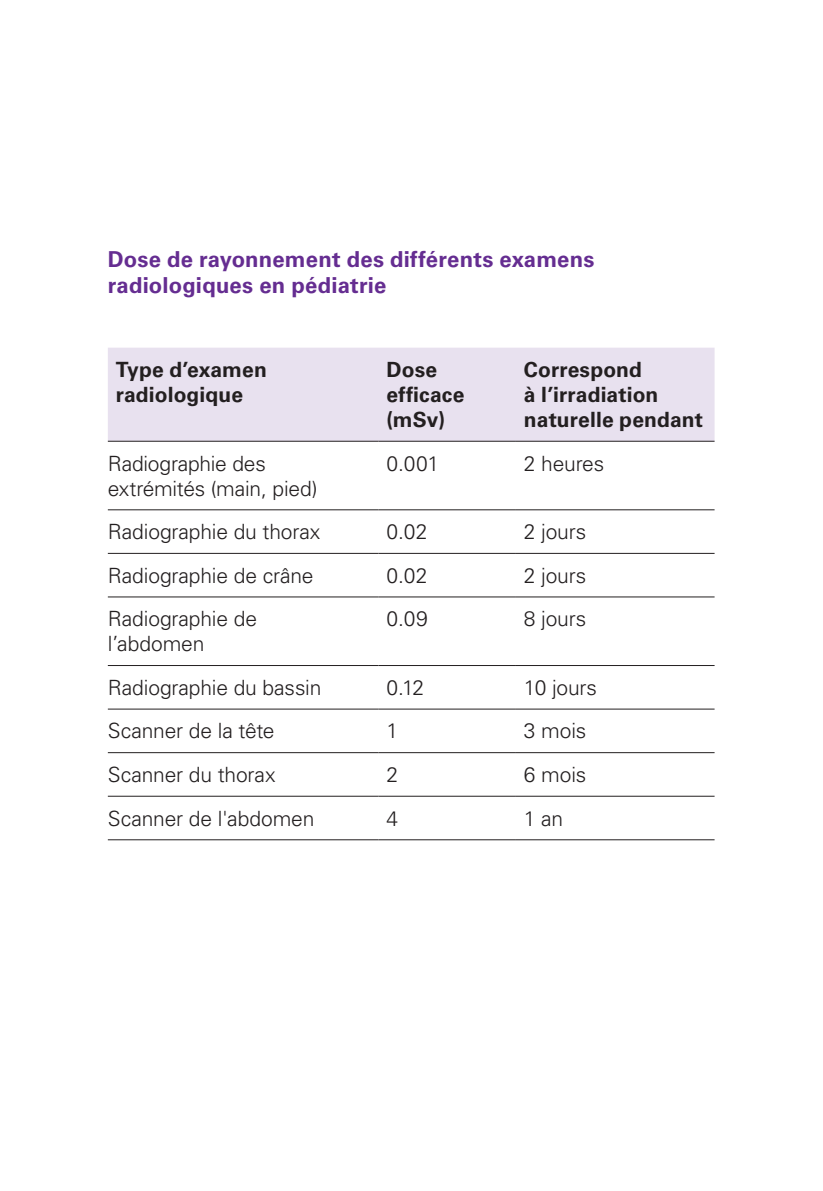
<style>
.page{position:relative;width:823px;height:1191px;background:#fff}
.page>*{position:absolute;margin:0;border:0;box-sizing:border-box;transform-origin:0 0}
.t1{font:700 22px/25.4px "Univers LT Std";letter-spacing:.01em;color:#652d91}
.t2{font:300 21px/25px "Univers LT Std";letter-spacing:-.005em;color:#231f20}
.t3{font:700 21px/25px "Univers LT Std";letter-spacing:.005em;color:#231f20}
</style>
<div class="page">
<div style="left:108px;top:348px;width:606px;height:93px;background:#e8e1ef"></div>
<hr style="left:108px;top:441px;width:270px;height:1px;background:#231f20">
<hr style="left:378px;top:441px;width:137px;height:1px;background:#231f20">
<hr style="left:515px;top:441px;width:199px;height:1px;background:#231f20">
<hr style="left:108px;top:509px;width:270px;height:1px;background:#231f20">
<hr style="left:378px;top:509px;width:137px;height:1px;background:#231f20">
<hr style="left:515px;top:509px;width:199px;height:1px;background:#231f20">
<hr style="left:108px;top:553px;width:270px;height:1px;background:#231f20">
<hr style="left:378px;top:553px;width:137px;height:1px;background:#231f20">
<hr style="left:515px;top:553px;width:199px;height:1px;background:#231f20">
<hr style="left:108px;top:596px;width:270px;height:1px;background:#231f20">
<hr style="left:378px;top:596px;width:137px;height:1px;background:#231f20">
<hr style="left:515px;top:596px;width:199px;height:1px;background:#231f20">
<hr style="left:108px;top:665px;width:270px;height:1px;background:#231f20">
<hr style="left:378px;top:665px;width:137px;height:1px;background:#231f20">
<hr style="left:515px;top:665px;width:199px;height:1px;background:#231f20">
<hr style="left:108px;top:708px;width:270px;height:1px;background:#231f20">
<hr style="left:378px;top:708px;width:137px;height:1px;background:#231f20">
<hr style="left:515px;top:708px;width:199px;height:1px;background:#231f20">
<hr style="left:108px;top:752px;width:270px;height:1px;background:#231f20">
<hr style="left:378px;top:752px;width:137px;height:1px;background:#231f20">
<hr style="left:515px;top:752px;width:199px;height:1px;background:#231f20">
<hr style="left:108px;top:796px;width:270px;height:1px;background:#231f20">
<hr style="left:378px;top:796px;width:137px;height:1px;background:#231f20">
<hr style="left:515px;top:796px;width:199px;height:1px;background:#231f20">
<hr style="left:108px;top:839px;width:270px;height:1px;background:#231f20">
<hr style="left:378px;top:839px;width:137px;height:1px;background:#231f20">
<hr style="left:515px;top:839px;width:199px;height:1px;background:#231f20">
<p class="t1" style="left:108px;top:247px;width:488px">Dose de rayonnement des différents examens radiologiques en pédiatrie</p>
<p class="t3" style="left:116px;top:357px;width:152px">Type d’examen radiologique</p>
<p class="t3" style="left:386px;top:357px;width:79px">Dose efficace (mSv)</p>
<p class="t3" style="left:523px;top:357px;width:181px">Correspond<br>à l’irradiation naturelle pendant</p>
<p class="t2" style="left:108px;top:450px;width:211px">Radiographie des extrémités (main, pied)</p>
<p class="t2" style="left:386px;top:450px;width:54px">0.001</p>
<p class="t2" style="left:523px;top:450px;width:82px">2 heures</p>
<p class="t2" style="left:108px;top:519px;width:214px">Radiographie du thorax</p>
<p class="t2" style="left:386px;top:519px;width:42px">0.02</p>
<p class="t2" style="left:523px;top:519px;width:64px">2 jours</p>
<p class="t2" style="left:108px;top:563px;width:207px">Radiographie de crâne</p>
<p class="t2" style="left:386px;top:563px;width:42px">0.02</p>
<p class="t2" style="left:523px;top:563px;width:64px">2 jours</p>
<p class="t2" style="left:108px;top:606px;width:151px">Radiographie de l’abdomen</p>
<p class="t2" style="left:386px;top:606px;width:43px">0.09</p>
<p class="t2" style="left:523px;top:606px;width:64px">8 jours</p>
<p class="t2" style="left:108px;top:675px;width:215px">Radiographie du bassin</p>
<p class="t2" style="left:386px;top:675px;width:39px">0.12</p>
<p class="t2" style="left:523px;top:675px;width:74px">10 jours</p>
<p class="t2" style="left:108px;top:718px;width:168px">Scanner de la tête</p>
<p class="t2" style="left:386px;top:718px;width:13px">1</p>
<p class="t2" style="left:523px;top:718px;width:64px">3 mois</p>
<p class="t2" style="left:108px;top:762px;width:169px">Scanner du thorax</p>
<p class="t2" style="left:386px;top:762px;width:13px">2</p>
<p class="t2" style="left:523px;top:762px;width:64px">6 mois</p>
<p class="t2" style="left:108px;top:805px;width:208px">Scanner de l'abdomen</p>
<p class="t2" style="left:386px;top:805px;width:13px">4</p>
<p class="t2" style="left:523px;top:805px;width:41px">1 an</p>
</div>
